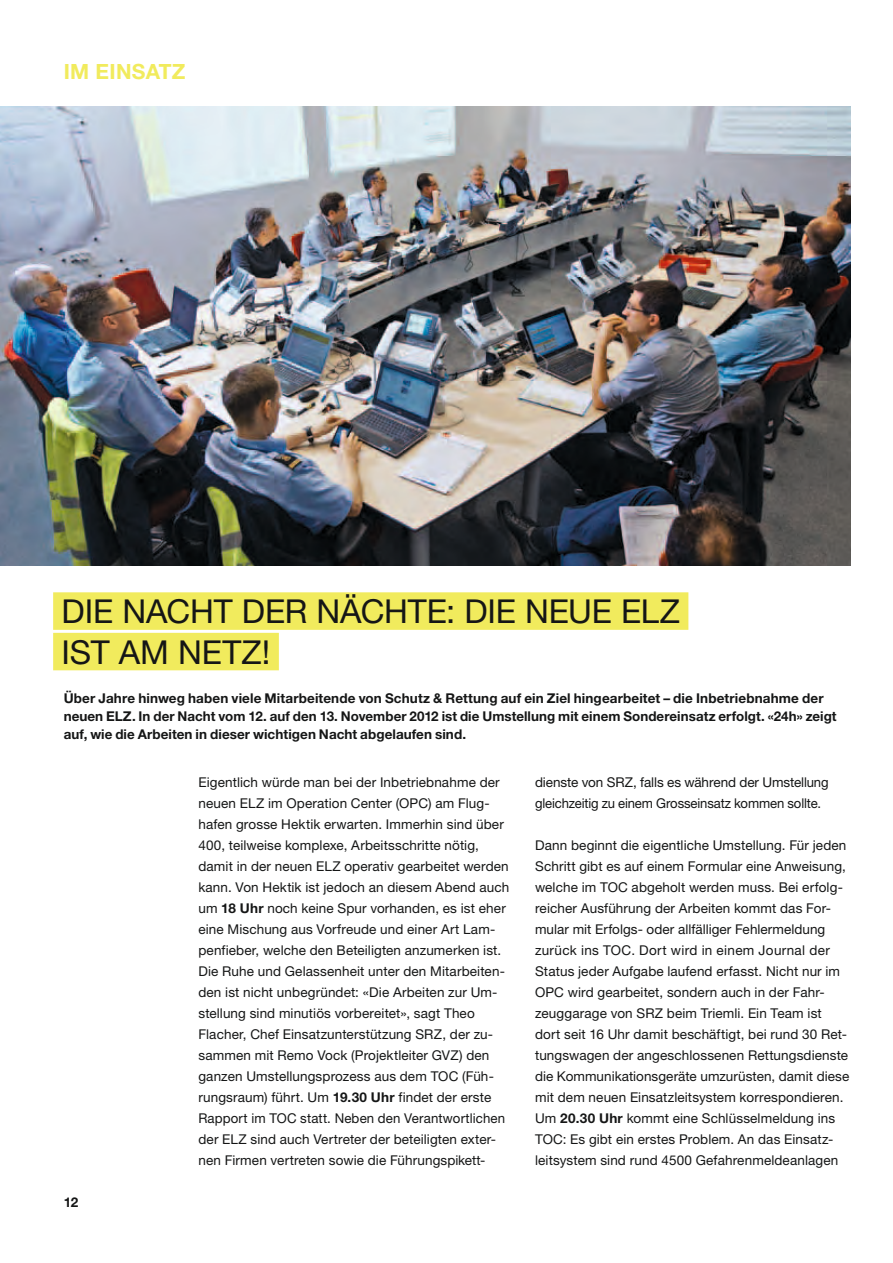
<style>
.page{position:relative;width:893px;height:1263px;background:#fff}
.page>*{position:absolute;margin:0;border:0;box-sizing:border-box;transform-origin:0 0}
.t1{font:33px "Helvetica Neue LT Std";letter-spacing:-.005em;color:#151616}
.t2{font:700 21px "Helvetica Neue LT Std";letter-spacing:.015em;color:#f1eb5d}
.t3{font:13.5px/21px "Helvetica Neue LT Std";letter-spacing:.01em;color:#151616}
.t4{font:700 13.5px/18px "Helvetica Neue LT Std";letter-spacing:.005em;color:#151616}
.t5{font:13.5px/21px "Helvetica Neue LT Std";letter-spacing:-.01em;color:#151616}
.s1{font-weight:700}
</style>
<div class="page">
<div style="left:53px;top:592px;width:635px;height:38px;background:#f1eb5d"></div>
<div style="left:53px;top:633px;width:226px;height:37px;background:#f1eb5d"></div>
<img style="left:0;top:106px;width:850px;height:460px">
<h2 class="t2" style="left:64px;top:58px;width:123px">Im Einsatz</h2>
<h1 class="t1" style="left:62px;top:592px;width:17px">die</h1>
<h1 class="t1" style="left:122px;top:592px;width:23px">nacht</h1>
<h1 class="t1" style="left:242px;top:592px;width:22px">der</h1>
<h1 class="t1" style="left:316px;top:592px;width:51px">nächte</h1>
<h1 class="t1" style="left:446px;top:592px;width:235px">: DIE NEUE ELZ</h1>
<h1 class="t1" style="left:62px;top:632px;width:210px">IST AM NETZ!</h1>
<p class="t4" style="left:64px;top:689px;width:774px">Über Jahre hinweg haben viele Mitarbeitende von Schutz &amp; Rettung auf ein Ziel hingearbeitet – die Inbetriebnahme der neuen ELZ. In der Nacht vom 12. auf den 13. November 2012 ist die Umstellung mit einem Sondereinsatz erfolgt. «24h» zeigt auf, wie die Arbeiten in dieser wichtigen Nacht abgelaufen sind.</p>
<p class="t4" style="left:64px;top:1193px;width:16px">12</p>
<p class="t3" style="left:198px;top:771px;width:313px">Eigentlich würde man bei der Inbetriebnahme der neuen ELZ im Operation Center (OPC) am Flug&shy;hafen grosse Hektik erwarten. Immerhin sind über 400, teilweise komplexe, Arbeitsschritte nötig, damit in der neuen ELZ operativ gearbeitet werden kann. Von Hektik ist jedoch an diesem Abend auch um <span class="s1">18 Uhr</span> noch keine Spur vorhanden, es ist eher eine Mischung aus Vorfreude und einer Art Lam&shy;penfieber, welche den Beteiligten anzumerken ist.<br>Die Ruhe und Gelassenheit unter den Mitarbeiten&shy;den ist nicht unbegründet: «Die Arbeiten zur Um&shy;stellung sind minutiös vorbereitet», sagt Theo Flacher, Chef Einsatzunterstützung SRZ, der zu&shy;sammen mit Remo Vock (Projektleiter GVZ) den ganzen Umstellungsprozess aus dem TOC (Füh&shy;rungsraum) führt. Um <span class="s1">19.30 Uhr</span> findet der erste Rapport im TOC statt. Neben den Verantwortlichen der ELZ sind auch Vertreter der beteiligten exter&shy;nen Firmen vertreten sowie die Führungspikett-</p>
<p class="t5" style="left:535px;top:771px;width:295px">dienste von SRZ, falls es während der Umstellung gleichzeitig zu einem Grosseinsatz kommen sollte.</p>
<p class="t3" style="left:535px;top:834px;width:316px">Dann beginnt die eigentliche Umstellung. Für jeden Schritt gibt es auf einem Formular eine Anweisung, welche im TOC abgeholt werden muss. Bei erfolg&shy;reicher Ausführung der Arbeiten kommt das For&shy;mular mit Erfolgs- oder allfälliger Fehlermeldung zurück ins TOC. Dort wird in einem Journal der Status jeder Aufgabe laufend erfasst. Nicht nur im OPC wird gearbeitet, sondern auch in der Fahr&shy;zeuggarage von SRZ beim Triemli. Ein Team ist dort seit 16 Uhr damit beschäftigt, bei rund 30 Ret&shy;tungswagen der angeschlossenen Rettungsdienste die Kommunikationsgeräte umzurüsten, damit diese mit dem neuen Einsatzleitsystem korrespondieren.<br>Um <span class="s1">20.30 Uhr</span> kommt eine Schlüsselmeldung ins TOC: Es gibt ein erstes Problem. An das Einsatz&shy;leitsystem sind rund 4500 Gefahrenmeldeanlagen</p>
</div>
